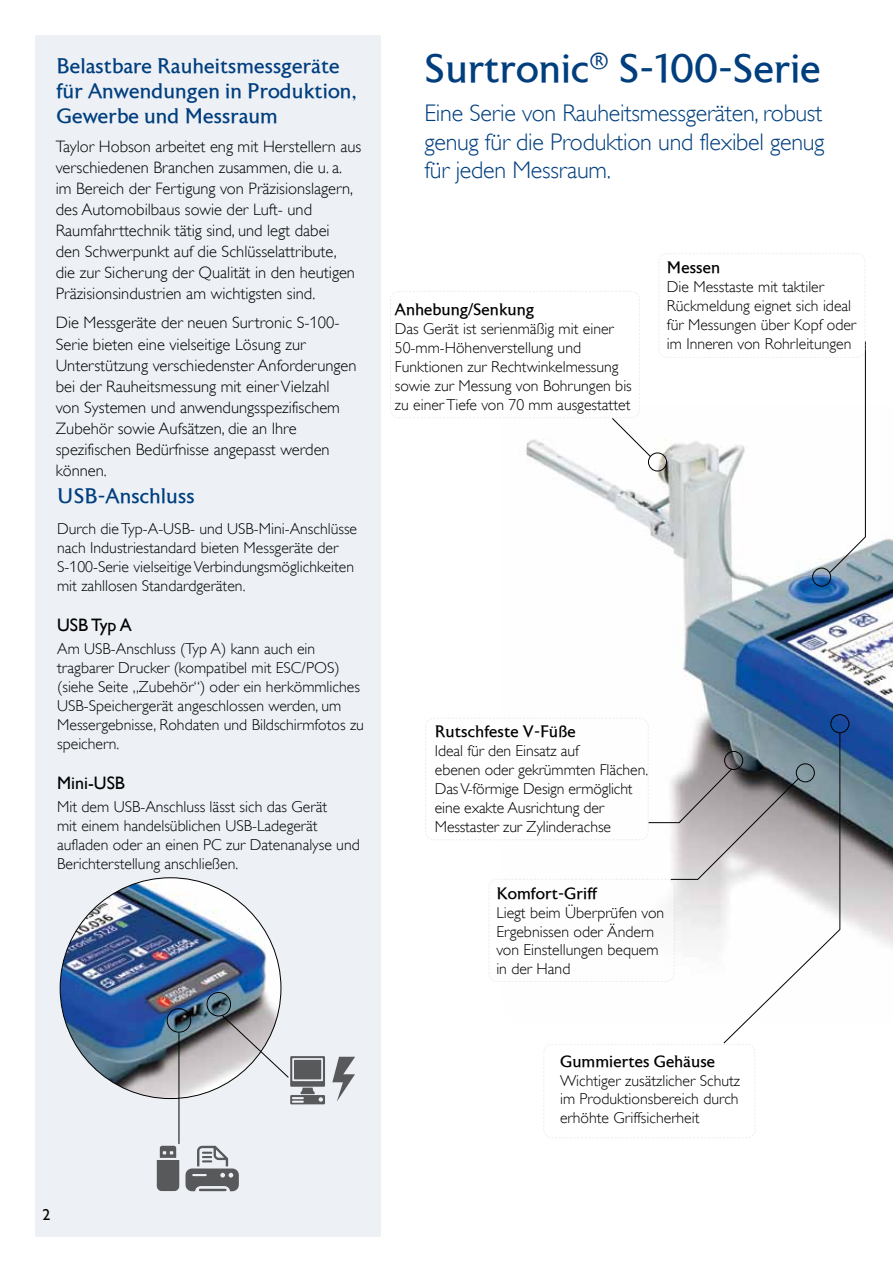
<style>
.page{position:relative;width:893px;height:1263px;background:#fff}
.page>*{position:absolute;margin:0;border:0;box-sizing:border-box;transform-origin:0 0}
.t1{font:40.35px "Astoria Roman";color:#003e7e}
.t2{font:300 24px/28.5px "Gill Alt One";letter-spacing:-.01em;color:#003e7e;text-align:justify}
.t3{font:21px/25.2px "Astoria Roman";color:#003e7e}
.t4{font:18px "Gill Alt One";color:#000}
.t5{font:300 16.5px/21px "Gill Alt One";color:#000}
.t6{font:16.5px "Astoria Roman";color:#000}
.t7{font:300 15.75px/18.9px "Gill Alt One";color:#000}
.t8{font:15.75px "Gill Alt One";color:#000}
</style>
<div class="page">
<div style="left:35px;top:36px;width:345px;height:1201px;background:#edf1f6"></div>
<img style="left:530px;top:452px;width:363px;height:496px">
<div style="left:830px;top:714px;width:19px;height:19px;border:1px solid #000;border-radius:50%"></div>
<div style="left:812px;top:568px;width:19px;height:18px;border:1px solid #000;border-radius:50%"></div>
<svg style="left:658px;top:253px;width:208px;height:320px"></svg>
<svg style="left:425px;top:717px;width:416px;height:421px"></svg>
<svg style="left:332px;top:1057px;width:23px;height:44px"></svg>
<svg style="left:186px;top:1146px;width:53px;height:45px"></svg>
<svg style="left:157px;top:1146px;width:22px;height:45px"></svg>
<div style="left:648px;top:453px;width:19px;height:18px;border:1px solid #000;border-radius:50%"></div>
<svg style="left:390px;top:291px;width:261px;height:166px"></svg>
<img style="left:60px;top:878px;width:221px;height:220px;border-radius:110px">
<div style="left:207px;top:992px;width:24px;height:24px;border:1px solid #000;border-radius:50%"></div>
<svg style="left:221px;top:1014px;width:104px;height:90px"></svg>
<div style="left:167px;top:1008px;width:24px;height:25px;border:1px solid #000;border-radius:50%"></div>
<hr style="left:178px;top:1033px;width:1px;height:111px;background:#000">
<h3 class="t3" style="left:57px;top:54px;width:302px">Belastbare Rauheitsmessgeräte für Anwendungen in Produktion,<br>Gewerbe und Messraum</h3>
<p class="t5" style="left:56px;top:136px;width:307px">Taylor Hobson arbeitet eng mit Herstellern aus verschiedenen Branchen zusammen, die u. a. im Bereich der Fertigung von Präzisionslagern, des Automobilbaus sowie der Luft- und Raumfahrttechnik tätig sind, und legt dabei<br>den Schwerpunkt auf die Schlüsselattribute,<br>die zur Sicherung der Qualität in den heutigen Präzisionsindustrien am wichtigsten sind.</p>
<p class="t5" style="left:56px;top:312px;width:302px">Die Messgeräte der neuen Surtronic S-100- Serie bieten eine vielseitige Lösung zur Unterstützung verschiedenster Anforderungen bei der Rauheitsmessung mit einer Vielzahl von Systemen und anwendungsspezifischem Zubehör sowie Aufsätzen, die an Ihre spezifischen Bedürfnisse angepasst werden können.</p>
<h3 class="t3" style="left:57px;top:483px;width:139px">USB-Anschluss</h3>
<p class="t7" style="left:57px;top:519px;width:301px">Durch die Typ-A-USB- und USB-Mini-Anschlüsse nach Industriestandard bieten Messgeräte der S-100-Serie vielseitige Verbindungsmöglichkeiten mit zahllosen Standardgeräten.</p>
<p class="t4" style="left:57px;top:615px;width:76px">USB Typ A</p>
<p class="t7" style="left:57px;top:639px;width:308px">Am USB-Anschluss (Typ A) kann auch ein tragbarer Drucker (kompatibel mit ESC/POS) (siehe Seite „Zubehör“) oder ein herkömmliches USB-Speichergerät angeschlossen werden, um Messergebnisse, Rohdaten und Bildschirmfotos zu speichern.</p>
<p class="t4" style="left:57px;top:772px;width:69px">Mini-USB</p>
<p class="t7" style="left:57px;top:797px;width:304px">Mit dem USB-Anschluss lässt sich das Gerät<br>mit einem handelsüblichen USB-Ladegerät aufladen oder an einen PC zur Datenanalyse und Berichterstellung anschließen.</p>
<h1 class="t1" style="left:424px;top:47px;width:398px">Surtronic<sup>®</sup> S-100-Serie</h1>
<h2 class="t2" style="left:424px;top:99px;width:402px">Eine Serie von Rauheitsmessgeräten, robust genug für die Produktion und flexibel genug für jeden Messraum.</h2>
<p class="t6" style="left:395px;top:301px;width:141px">Anhebung/Senkung</p>
<p class="t7" style="left:395px;top:319px;width:238px">Das Gerät ist serienmäßig mit einer 50-mm-Höhenverstellung und Funktionen zur Rechtwinkelmessung sowie zur Messung von Bohrungen bis zu einer Tiefe von 70 mm ausgestattet</p>
<p class="t6" style="left:667px;top:259px;width:55px">Messen</p>
<p class="t7" style="left:667px;top:277px;width:191px">Die Messtaste mit taktiler<br>Rückmeldung eignet sich ideal für Messungen über Kopf oder im Inneren von Rohrleitungen</p>
<p class="t6" style="left:435px;top:723px;width:142px">Rutschfeste V-Füße</p>
<p class="t7" style="left:435px;top:741px;width:215px">Ideal für den Einsatz auf<br>ebenen oder gekrümmten Flächen.<br>Das V-förmige Design ermöglicht eine exakte Ausrichtung der<br>Messtaster zur Zylinderachse</p>
<p class="t6" style="left:496px;top:884px;width:102px">Komfort-Griff</p>
<p class="t7" style="left:496px;top:903px;width:169px">Liegt beim Überprüfen von<br>Ergebnissen oder Ändern von Einstellungen bequem in der Hand</p>
<p class="t6" style="left:560px;top:1052px;width:157px">Gummiertes Gehäuse</p>
<p class="t7" style="left:560px;top:1071px;width:182px;text-align:justify">Wichtiger zusätzlicher Schutz im Produktionsbereich durch erhöhte Griffsicherheit</p>
<p class="t8" style="left:43px;top:1205px;width:18px">22</p>
</div>
